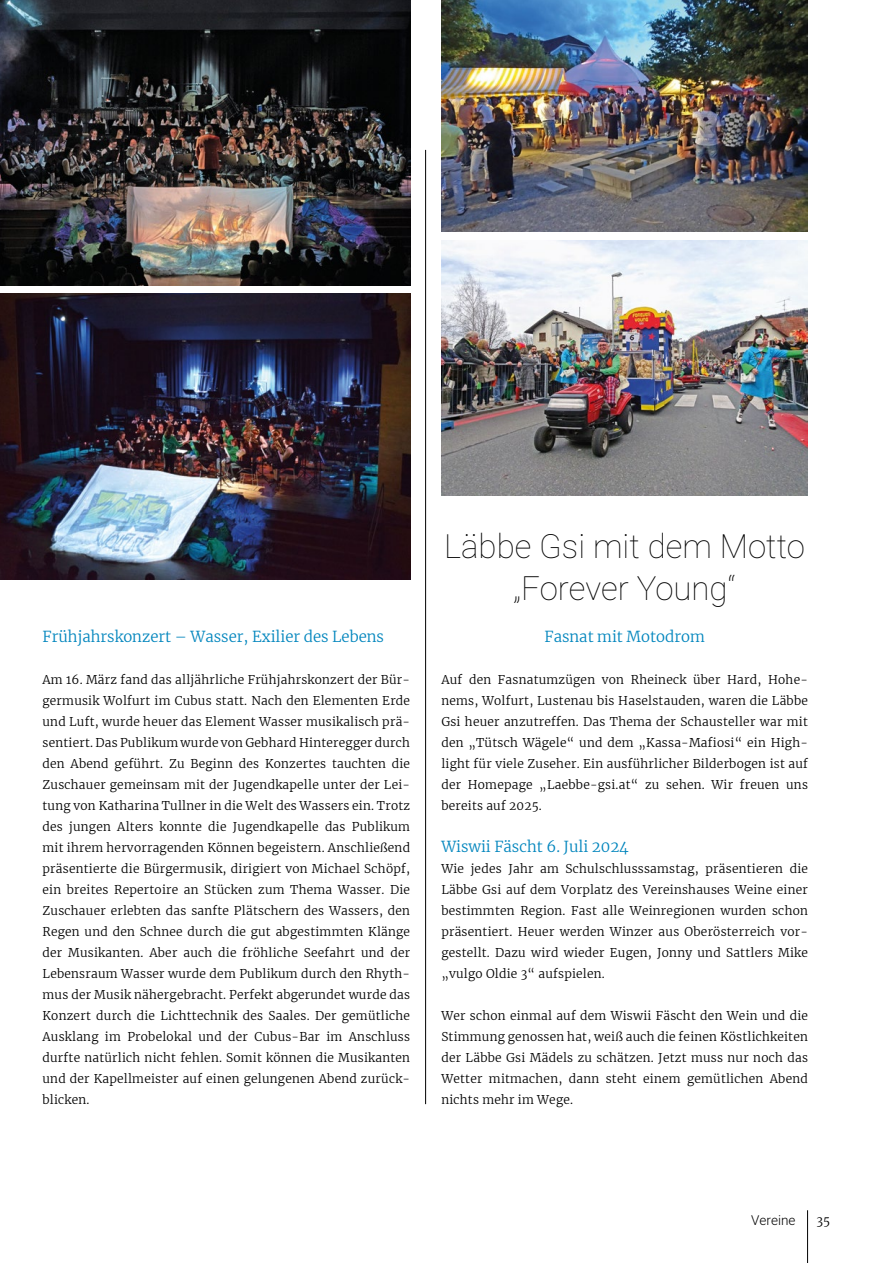
<style>
.page{position:relative;width:893px;height:1263px;background:#fff}
.page>*{position:absolute;margin:0;border:0;box-sizing:border-box;transform-origin:0 0}
.t1{font:100 33px/42px "Heebo";color:#000;text-align:center}
.t2{font:300 15px "Merriweather";color:#0085bd}
.t3{font:300 13.5px "Heebo";color:#000}
.t4{font:300 12px/21px "Merriweather";letter-spacing:.02em;color:#000;text-align:justify}
</style>
<div class="page">
<hr style="left:425px;top:150px;width:1px;height:954px;background:#000">
<img style="left:0;top:0;width:410px;height:285px">
<img style="left:0;top:294px;width:410px;height:285px">
<img style="left:441px;top:240px;width:367px;height:255px">
<img style="left:441px;top:0;width:367px;height:232px">
<hr style="left:807px;top:1210px;width:1px;height:53px;background:#000">
<p class="t2" style="left:43px;top:626px;width:343px">Frühjahrskonzert – Wasser, Exilier des Lebens</p>
<p class="t4" style="left:43px;top:669px;width:369px">Am 16. März fand das alljährliche Frühjahrskonzert der Bür&shy;germusik Wolfurt im Cubus statt. Nach den Elementen Erde und Luft, wurde heuer das Element Wasser musikalisch prä&shy;sentiert. Das Publikum wurde von Gebhard Hinteregger durch den Abend geführt. Zu Beginn des Konzertes tauchten die Zuschauer gemeinsam mit der Jugendkapelle unter der Lei&shy;tung von Katharina Tullner in die Welt des Wassers ein. Trotz des jungen Alters konnte die Jugendkapelle das Publikum mit ihrem hervorragenden Können begeistern. Anschließend präsentierte die Bürgermusik, dirigiert von Michael Schöpf, ein breites Repertoire an Stücken zum Thema Wasser. Die Zuschauer erlebten das sanfte Plätschern des Wassers, den Regen und den Schnee durch die gut abgestimmten Klänge der Musikanten. Aber auch die fröhliche Seefahrt und der Lebensraum Wasser wurde dem Publikum durch den Rhyth&shy;mus der Musik nähergebracht. Perfekt abgerundet wurde das Konzert durch die Lichttechnik des Saales. Der gemütliche Ausklang im Probelokal und der Cubus-Bar im Anschluss durfte natürlich nicht fehlen. Somit können die Musikanten und der Kapellmeister auf einen gelungenen Abend zurück&shy;blicken.</p>
<h1 class="t1" style="left:444px;top:524px;width:362px">Läbbe Gsi mit dem Motto „Forever Young“</h1>
<p class="t2" style="left:544px;top:626px;width:162px">Fasnat mit Motodrom</p>
<p class="t4" style="left:441px;top:669px;width:368px">Auf den Fasnatumzügen von Rheineck über Hard, Hohe&shy;nems, Wolfurt, Lustenau bis Haselstauden, waren die Läbbe Gsi heuer anzutreffen. Das Thema der Schausteller war mit den „Tütsch Wägele“ und dem „Kassa-Mafiosi“ ein High&shy;light für viele Zuseher. Ein ausführlicher Bilderbogen ist auf der Homepage „Laebbe-gsi.at“ zu sehen. Wir freuen uns bereits auf 2025.</p>
<p class="t2" style="left:441px;top:836px;width:189px">Wiswii Fäscht 6. Juli 2024</p>
<p class="t4" style="left:441px;top:858px;width:368px">Wie jedes Jahr am Schulschlusssamstag, präsentieren die Läbbe Gsi auf dem Vorplatz des Vereinshauses Weine einer bestimmten Region. Fast alle Weinregionen wurden schon präsentiert. Heuer werden Winzer aus Oberösterreich vor&shy;gestellt. Dazu wird wieder Eugen, Jonny und Sattlers Mike „vulgo Oldie 3“ aufspielen.</p>
<p class="t4" style="left:441px;top:1005px;width:368px">Wer schon einmal auf dem Wiswii Fäscht den Wein und die Stimmung genossen hat, weiß auch die feinen Köstlichkeiten der Läbbe Gsi Mädels zu schätzen. Jetzt muss nur noch das Wetter mitmachen, dann steht einem gemütlichen Abend nichts mehr im Wege.</p>
<p class="t3" style="left:751px;top:1211px;width:46px">Vereine</p>
<p class="t4" style="left:816px;top:1210px;width:15px">35</p>
</div>
